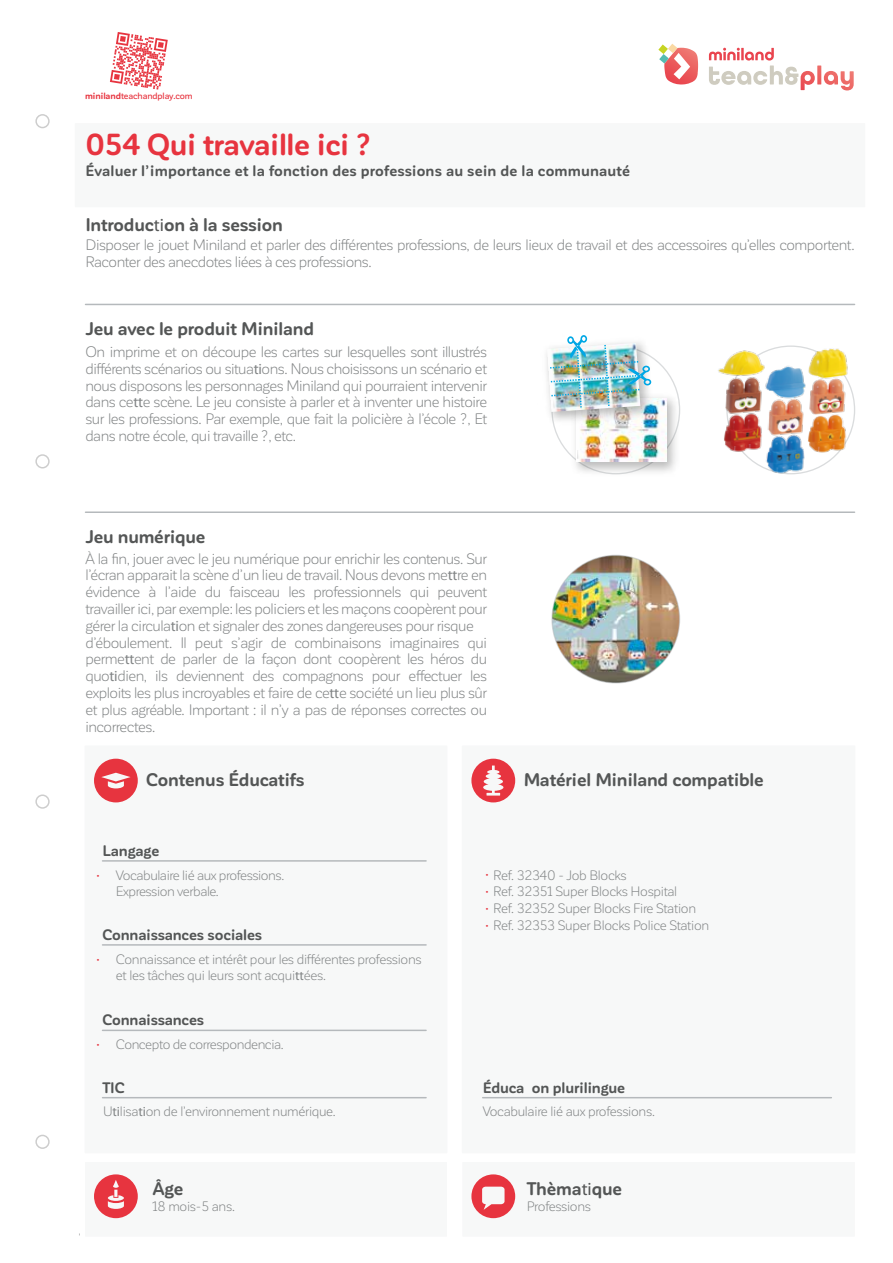
<style>
.page{position:relative;width:893px;height:1263px;background:#fff}
.page>*{position:absolute;margin:0;border:0;box-sizing:border-box;transform-origin:0 0}
.t1{font:700 30px "Corporative Sans Rd";letter-spacing:-.01em;color:#e7343f}
.t2{font:700 18px "Corporative Sans Rd";letter-spacing:-.01em;color:#545656}
.t3{font:15px/16.8px "Corporative Sans Rd";letter-spacing:-.035em;color:#828586}
.t4{font:700 15px "Corporative Sans Rd";color:#545656}
.t5{font:13.5px/16.8px "Corporative Sans Rd";letter-spacing:-.025em;color:#828586}
.t6{font:500 13.5px "Corporative Sans Rd";color:#e7343f}
.t7{font:500 9px "Corporative Sans Rd";letter-spacing:-.01em;color:#e7343f}
.t8{font:7.5px "Corporative Sans Rd";color:#545656}
.s1{font-weight:700}
.s2{font-family:"Myriad Pro";font-weight:400}
.s3{font-family:"Myriad Pro"}
.s4{font-weight:500;color:#e7343f}
</style>
<div class="page">
<div style="left:462px;top:745px;width:393px;height:408px;background:#f7f8f8"></div>
<div style="left:85px;top:745px;width:362px;height:408px;background:#f7f8f8"></div>
<div style="left:75px;top:123px;width:790px;height:84px;background:#f7f8f8"></div>
<hr style="left:86px;top:304px;width:769px;height:1px;background:#b5b9bc">
<div style="left:35px;top:114px;width:15px;height:14px;border:2px solid #000;border-radius:50%"></div>
<div style="left:35px;top:454px;width:15px;height:14px;border:2px solid #000;border-radius:50%"></div>
<div style="left:35px;top:794px;width:15px;height:15px;border:2px solid #000;border-radius:50%"></div>
<div style="left:35px;top:1135px;width:15px;height:14px;border:2px solid #000;border-radius:50%"></div>
<svg style="left:709px;top:48px;width:145px;height:42px"></svg>
<svg style="left:658px;top:44px;width:40px;height:41px"></svg>
<svg style="left:110px;top:32px;width:58px;height:58px"></svg>
<div style="left:462px;top:1162px;width:393px;height:75px;background:#f7f8f8"></div>
<div style="left:85px;top:1162px;width:362px;height:75px;background:#f7f8f8"></div>
<svg style="left:94px;top:759px;width:44px;height:43px"></svg>
<svg style="left:471px;top:1174px;width:44px;height:44px"></svg>
<svg style="left:94px;top:1174px;width:44px;height:44px"></svg>
<svg style="left:471px;top:759px;width:44px;height:43px"></svg>
<hr style="left:103px;top:860px;width:323px;height:2px;background:#b5b9bc">
<hr style="left:103px;top:1097px;width:323px;height:1px;background:#b5b9bc">
<hr style="left:483px;top:1097px;width:348px;height:1px;background:#b5b9bc">
<hr style="left:103px;top:944px;width:323px;height:2px;background:#b5b9bc">
<hr style="left:103px;top:1029px;width:323px;height:2px;background:#b5b9bc">
<hr style="left:86px;top:511px;width:769px;height:2px;background:#b5b9bc">
<img style="left:552px;top:555px;width:128px;height:128px;border-radius:64px">
<img style="left:568px;top:389px;width:112px;height:86px">
<img style="left:576px;top:398px;width:91px;height:64px">
<img style="left:546px;top:354px;width:112px;height:76px">
<img style="left:547px;top:335px;width:104px;height:76px">
<img style="left:820px;top:348px;width:35px;height:119px">
<img style="left:761px;top:345px;width:59px;height:130px">
<img style="left:718px;top:345px;width:59px;height:122px">
<p class="t7" style="left:85px;top:91px;width:109px"><span class="s1">miniland</span>teachandplay.com</p>
<h1 class="t1" style="left:86px;top:128px;width:287px">054 Qui travaille ici ?</h1>
<p class="t4" style="left:86px;top:163px;width:546px">Évaluer l’importance et la fonction des professions au sein de la communauté</p>
<p class="t2" style="left:86px;top:215px;width:199px">Introduc<span class="s2">ti</span>on à la session</p>
<p class="t3" style="left:86px;top:237px;width:771px">Disposer le jouet Miniland et parler des différentes professions, de leurs lieux de travail et des accessoires qu’elles comportent.<br>Raconter des anecdotes liées à ces professions.</p>
<p class="t2" style="left:86px;top:318px;width:230px">Jeu avec le produit Miniland</p>
<p class="t3" style="left:86px;top:343px;width:403px;text-align:justify">On imprime et on découpe les cartes sur lesquelles sont illustrés différents scénarios ou situa<span class="s3">ti</span>ons. Nous choisissons un scénario et nous disposons les personnages Miniland qui pourraient intervenir dans ce<span class="s3">tt</span>e scène. Le jeu consiste à parler et à inventer une histoire sur les professions. Par exemple, que fait la policière à l’école ?, Et dans notre école, qui travaille ?, etc.</p>
<p class="t2" style="left:86px;top:527px;width:122px">Jeu numérique</p>
<p class="t3" style="left:86px;top:550px;width:403px">À la fin, jouer avec le jeu numérique pour enrichir les contenus. Sur l’écran apparait la scène d’un lieu de travail. Nous devons me<span class="s3">tt</span>re en évidence à l’aide du faisceau les professionnels qui peuvent travailler ici, par exemple: les policiers et les maçons coopèrent pour gérer la circula<span class="s3">ti</span>on et signaler des zones dangereuses pour risque d’éboulement. Il peut s’agir de combinaisons imaginaires qui perme<span class="s3">tt</span>ent de parler de la façon dont coopèrent les héros du quo<span class="s3">ti</span>dien, ils deviennent des compagnons pour effectuer les exploits les plus incroyables et faire de ce<span class="s3">tt</span>e société un lieu plus sûr et plus agréable. Important : il n’y a pas de réponses correctes ou incorrectes.</p>
<p class="t2" style="left:146px;top:770px;width:160px">Contenus Éducatifs</p>
<p class="t2" style="left:524px;top:770px;width:242px">Matériel Miniland compatible</p>
<p class="t4" style="left:103px;top:842px;width:58px">Langage</p>
<p class="t5" style="left:116px;top:866px;width:170px">Vocabulaire lié aux professions.<br>Expression verbale.</p>
<p class="t6" style="left:97px;top:867px;width:5px">·</p>
<p class="t4" style="left:103px;top:926px;width:161px">Connaissances sociales</p>
<p class="t5" style="left:116px;top:950px;width:307px;text-indent:-19px"><span class="s4">·</span> Connaissance et intérêt pour les différentes professions et les tâches qui leurs sont acqui<span class="s3">tt</span>ées.</p>
<p class="t4" style="left:103px;top:1011px;width:103px">Connaissances</p>
<p class="t5" style="left:97px;top:1036px;width:189px"><span class="s4">·</span> Concepto de correspondencia.</p>
<p class="t4" style="left:103px;top:1079px;width:24px">TIC</p>
<p class="t5" style="left:103px;top:1103px;width:234px">U<span class="s3">ti</span>lisa<span class="s3">ti</span>on de l’environnement numérique.</p>
<p class="t8" style="left:75px;top:1236px;width:5px;rotate:-90deg">-</p>
<p class="t2" style="left:152px;top:1178px;width:32px">Âge</p>
<p class="t5" style="left:152px;top:1198px;width:84px">18 mois-5 ans.</p>
<p class="t5" style="left:485px;top:866px;width:225px"><span class="s4">·</span> Ref. 32340 - Job Blocks<br><span class="s4">·</span> Ref. 32351 Super Blocks Hospital<br><span class="s4">·</span> Ref. 32352 Super Blocks Fire Station<br><span class="s4">·</span> Ref. 32353 Super Blocks Police Station</p>
<p class="t4" style="left:483px;top:1079px;width:144px">Éduca on plurilingue</p>
<p class="t5" style="left:483px;top:1103px;width:174px">Vocabulaire lié aux professions.</p>
<p class="t2" style="left:527px;top:1178px;width:97px">Thèma<span class="s2">ti</span>que</p>
<p class="t5" style="left:527px;top:1198px;width:66px">Professions</p>
</div>
